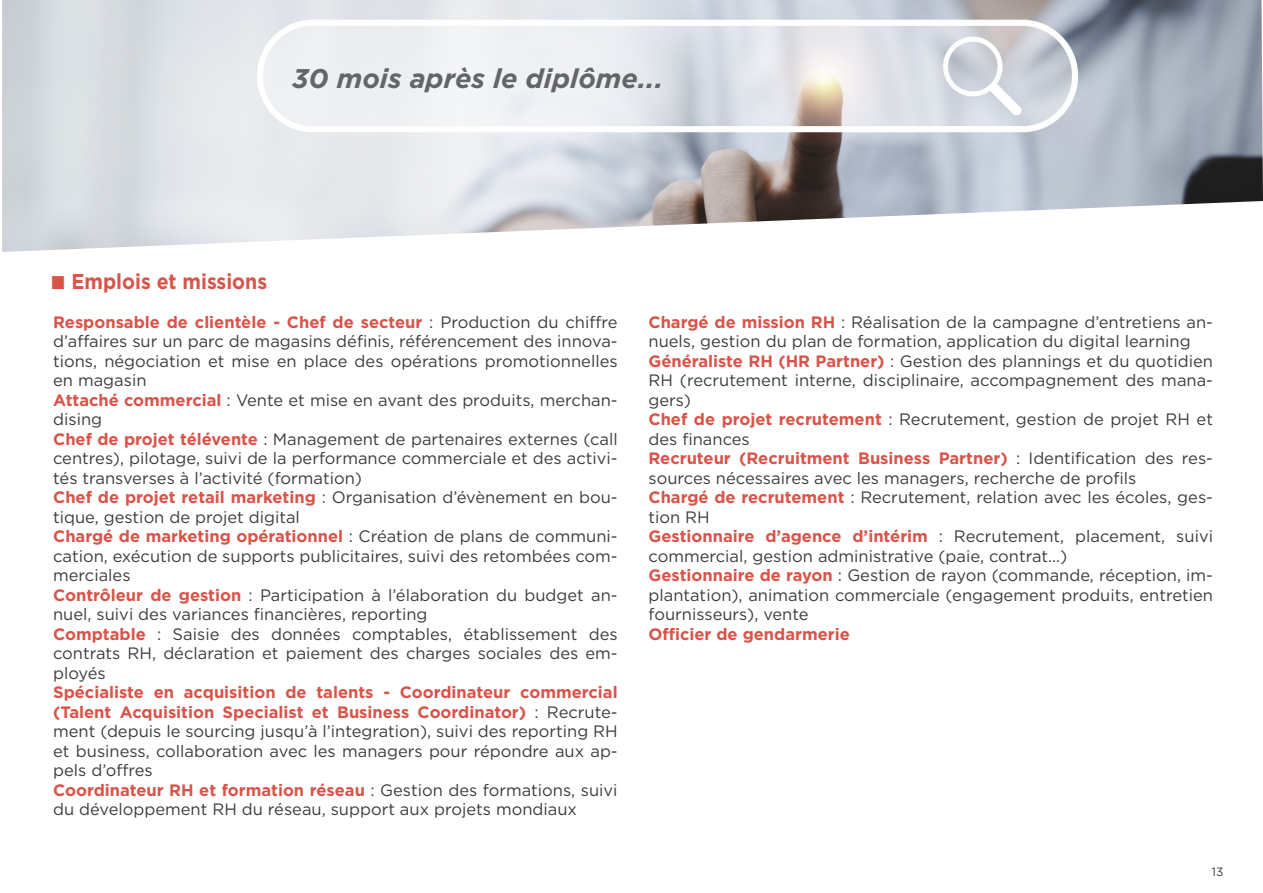
<style>
.page{position:relative;width:1263px;height:893px;background:#fff}
.page>*{position:absolute;margin:0;border:0;box-sizing:border-box;transform-origin:0 0}
.TITRE_ORANGE{font:italic 700 27px "Gotham";color:#646567}
.t1{font:700 21.45px "Gotham";color:#d95348;scale:.91 1}
.EMPLOIS{font:16.5px/19.5px "Gotham";color:#3c3c3c}
.EMPLOIS-2{font:700 16.5px "Gotham";color:#d95348}
.t2{font:12px "Gotham";color:#3c3c3c}
.s1{font-family:"Arial";font-weight:900;font-size:28.05px}
.s2{font-weight:700;color:#d95348}
</style>
<div class="page">
<img style="left:2px;top:0;width:1261px;height:252px">
<p class="TITRE_ORANGE" style="left:293px;top:60px;width:372px">30 mois après le diplôme...</p>
<p class="t1" style="left:50px;top:268px;width:240px"><span class="s1">■</span> Emplois et missions</p>
<p class="EMPLOIS" style="left:53px;top:312px;width:566px;text-align:justify"><span class="s2">Responsable de clientèle - Chef de secteur</span> : Production du chiffre d’affaires sur un parc de magasins définis, référencement des innova&shy;tions, négociation et mise en place des opérations promotionnelles en magasin</p>
<p class="EMPLOIS" style="left:53px;top:390px;width:566px"><span class="s2">Attaché commercial</span> : Vente et mise en avant des produits, merchan&shy;dising</p>
<p class="EMPLOIS" style="left:53px;top:429px;width:566px;text-align:justify"><span class="s2">Chef de projet télévente</span> : Management de partenaires externes (call centres), pilotage, suivi de la performance commerciale et des activi&shy;tés transverses à l’activité (formation)</p>
<p class="EMPLOIS" style="left:53px;top:487px;width:566px"><span class="s2">Chef de projet retail marketing</span> : Organisation d’évènement en bou&shy;tique, gestion de projet digital</p>
<p class="EMPLOIS" style="left:53px;top:526px;width:566px;text-align:justify"><span class="s2">Chargé de marketing opérationnel</span> : Création de plans de communi&shy;cation, exécution de supports publicitaires, suivi des retombées com&shy;merciales</p>
<p class="EMPLOIS" style="left:53px;top:585px;width:566px"><span class="s2">Contrôleur de gestion</span> : Participation à l’élaboration du budget an&shy;nuel, suivi des variances financières, reporting</p>
<p class="EMPLOIS" style="left:53px;top:624px;width:566px;text-align:justify"><span class="s2">Comptable</span> : Saisie des données comptables, établissement des contrats RH, déclaration et paiement des charges sociales des em&shy;ployés</p>
<p class="EMPLOIS" style="left:53px;top:682px;width:566px;text-align:justify"><span class="s2">Spécialiste en acquisition de talents - Coordinateur commercial (Talent Acquisition Specialist et Business Coordinator)</span> : Recrute&shy;ment (depuis le sourcing jusqu’à l’integration), suivi des reporting RH et business, collaboration avec les managers pour répondre aux ap&shy;pels d’offres</p>
<p class="EMPLOIS" style="left:53px;top:780px;width:566px"><span class="s2">Coordinateur RH et formation réseau</span> : Gestion des formations, suivi du développement RH du réseau, support aux projets mondiaux</p>
<p class="EMPLOIS" style="left:648px;top:312px;width:566px"><span class="s2">Chargé de mission RH</span> : Réalisation de la campagne d’entretiens an&shy;nuels, gestion du plan de formation, application du digital learning</p>
<p class="EMPLOIS" style="left:648px;top:351px;width:566px;text-align:justify"><span class="s2">Généraliste RH (HR Partner)</span> : Gestion des plannings et du quotidien RH (recrutement interne, disciplinaire, accompagnement des mana&shy;gers)</p>
<p class="EMPLOIS" style="left:648px;top:409px;width:566px"><span class="s2">Chef de projet recrutement</span> : Recrutement, gestion de projet RH et des finances</p>
<p class="EMPLOIS" style="left:648px;top:448px;width:566px"><span class="s2">Recruteur (Recruitment Business Partner)</span> : Identification des res&shy;sources nécessaires avec les managers, recherche de profils</p>
<p class="EMPLOIS" style="left:648px;top:487px;width:566px"><span class="s2">Chargé de recrutement</span> : Recrutement, relation avec les écoles, ges&shy;tion RH</p>
<p class="EMPLOIS" style="left:648px;top:526px;width:566px"><span class="s2">Gestionnaire d’agence d’intérim</span> : Recrutement, placement, suivi commercial, gestion administrative (paie, contrat...)</p>
<p class="EMPLOIS" style="left:648px;top:565px;width:566px;text-align:justify"><span class="s2">Gestionnaire de rayon</span> : Gestion de rayon (commande, réception, im&shy;plantation), animation commerciale (engagement produits, entretien fournisseurs), vente</p>
<p class="EMPLOIS-2" style="left:648px;top:623px;width:203px">Officier de gendarmerie</p>
<p class="t2" style="left:1212px;top:864px;width:13px">13</p>
</div>
